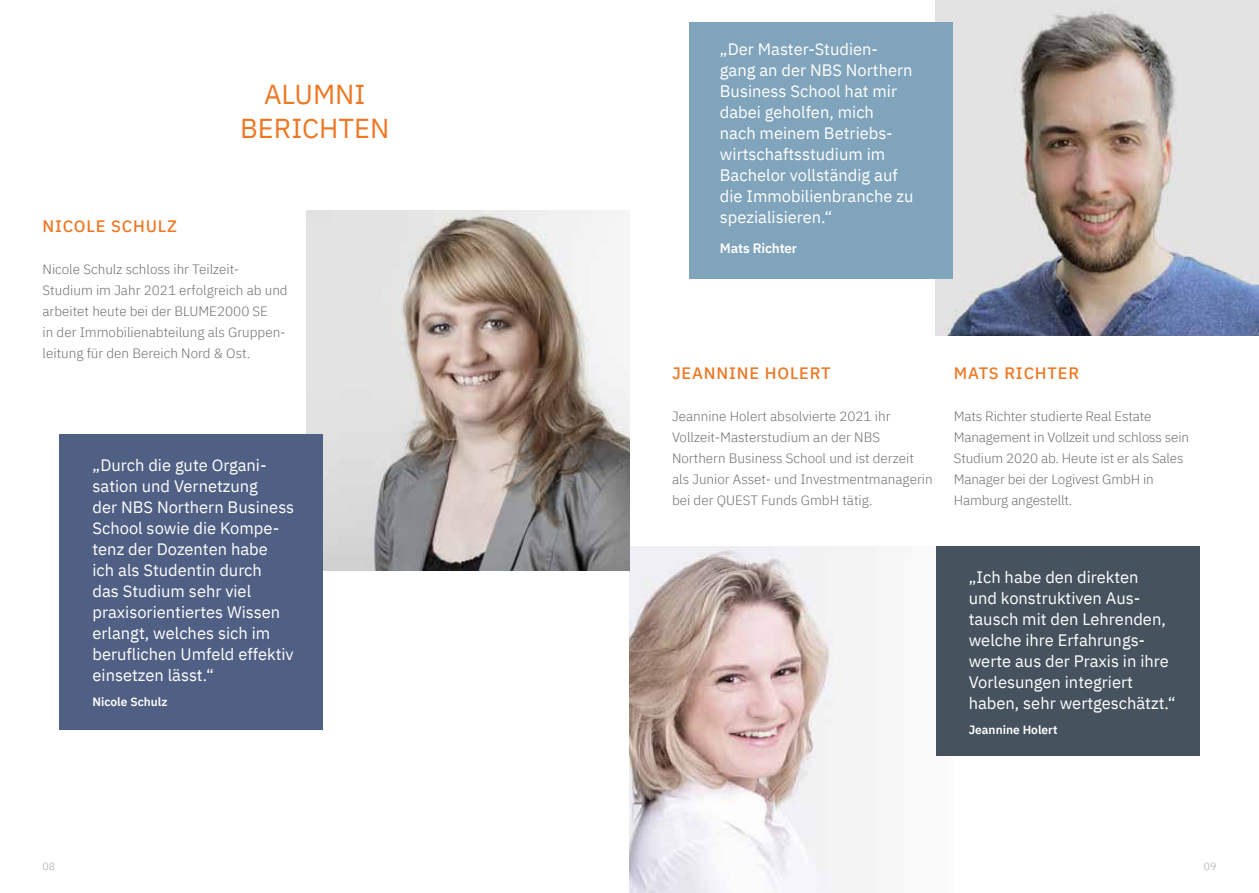
<style>
.page{position:relative;width:1259px;height:893px;background:#fff}
.page>*{position:absolute;margin:0;border:0;box-sizing:border-box;transform-origin:0 0}
.t1{font:27.3px/34.2px "IBM Plex Sans";color:#ee7723;text-align:center}
.t2{font:16.5px/21px "IBM Plex Sans";color:#fff}
.t3{font:500 16.5px "IBM Plex Sans";letter-spacing:.05em;color:#ee7723}
.t4{font:300 13.5px/21px "IBM Plex Sans";color:#706f6f}
.t5{font:600 13.5px "IBM Plex Sans";letter-spacing:-.01em;color:#fff}
.t6{font:600 12px "IBM Plex Sans";color:#fff}
.t7{font:300 10.5px "IBM Plex Sans";color:#a1a5a7}
</style>
<div class="page">
<img style="left:935px;top:0;width:324px;height:336px">
<div style="left:689px;top:22px;width:263px;height:257px;background:#80a4bb"></div>
<img style="left:629px;top:546px;width:248px;height:347px">
<div style="left:935px;top:546px;width:264px;height:210px;background:#46535f"></div>
<img style="left:306px;top:210px;width:323px;height:360px">
<div style="left:60px;top:435px;width:263px;height:295px;background:#506084"></div>
<h1 class="t1" style="left:240px;top:75px;width:151px">ALUMNI<br>BERICHTEN</h1>
<p class="t3" style="left:43px;top:213px;width:136px">NICOLE SCHULZ</p>
<p class="t4" style="left:43px;top:257px;width:247px">Nicole Schulz schloss ihr Teilzeit-Studium im Jahr 2021 erfolgreich ab und arbeitet heute bei der BLUME2000 SE<br>in der Immobilienabteilung als Gruppen&shy;leitung für den Bereich Nord &amp; Ost.</p>
<p class="t2" style="left:92px;top:453px;width:203px">„Durch die gute Organi&shy;sation und Vernetzung<br>der NBS Northern Business<br>School sowie die Kompe&shy;tenz der Dozenten habe<br>ich als Studentin durch<br>das Studium sehr viel praxisorientiertes Wissen erlangt, welches sich im beruflichen Umfeld effektiv einsetzen lässt.“</p>
<p class="t6" style="left:92px;top:692px;width:77px">Nicole Schulz</p>
<p class="t2" style="left:720px;top:38px;width:195px">„Der Master-Studien&shy;gang an der NBS Northern<br>Business School hat mir dabei geholfen, mich nach meinem Betriebs&shy;wirtschaftsstudium im<br>Bachelor vollständig auf die Immobilienbranche zu spezialisieren.“</p>
<p class="t5" style="left:720px;top:237px;width:79px">Mats Richter</p>
<p class="t3" style="left:672px;top:360px;width:160px">JEANNINE HOLERT</p>
<p class="t4" style="left:672px;top:404px;width:262px">Jeannine Holert absolvierte 2021 ihr Vollzeit-Masterstudium an der NBS Northern Business School und ist derzeit als Junior Asset- und Investmentmanagerin bei der QUEST Funds GmbH tätig.</p>
<p class="t3" style="left:954px;top:360px;width:127px">MATS RICHTER</p>
<p class="t4" style="left:954px;top:404px;width:237px">Mats Richter studierte Real Estate Management in Vollzeit und schloss sein Studium 2020 ab. Heute ist er als Sales Manager bei der Logivest GmbH in Hamburg angestellt.</p>
<p class="t2" style="left:968px;top:565px;width:208px">„Ich habe den direkten<br>und konstruktiven Aus&shy;tausch mit den Lehrenden, welche ihre Erfahrungs&shy;werte aus der Praxis in ihre<br>Vorlesungen integriert haben, sehr wertgeschätzt.“</p>
<p class="t6" style="left:968px;top:720px;width:90px">Jeannine Holert</p>
<p class="t7" style="left:43px;top:859px;width:14px">08</p>
<p class="t7" style="left:1203px;top:858px;width:14px">09</p>
</div>
